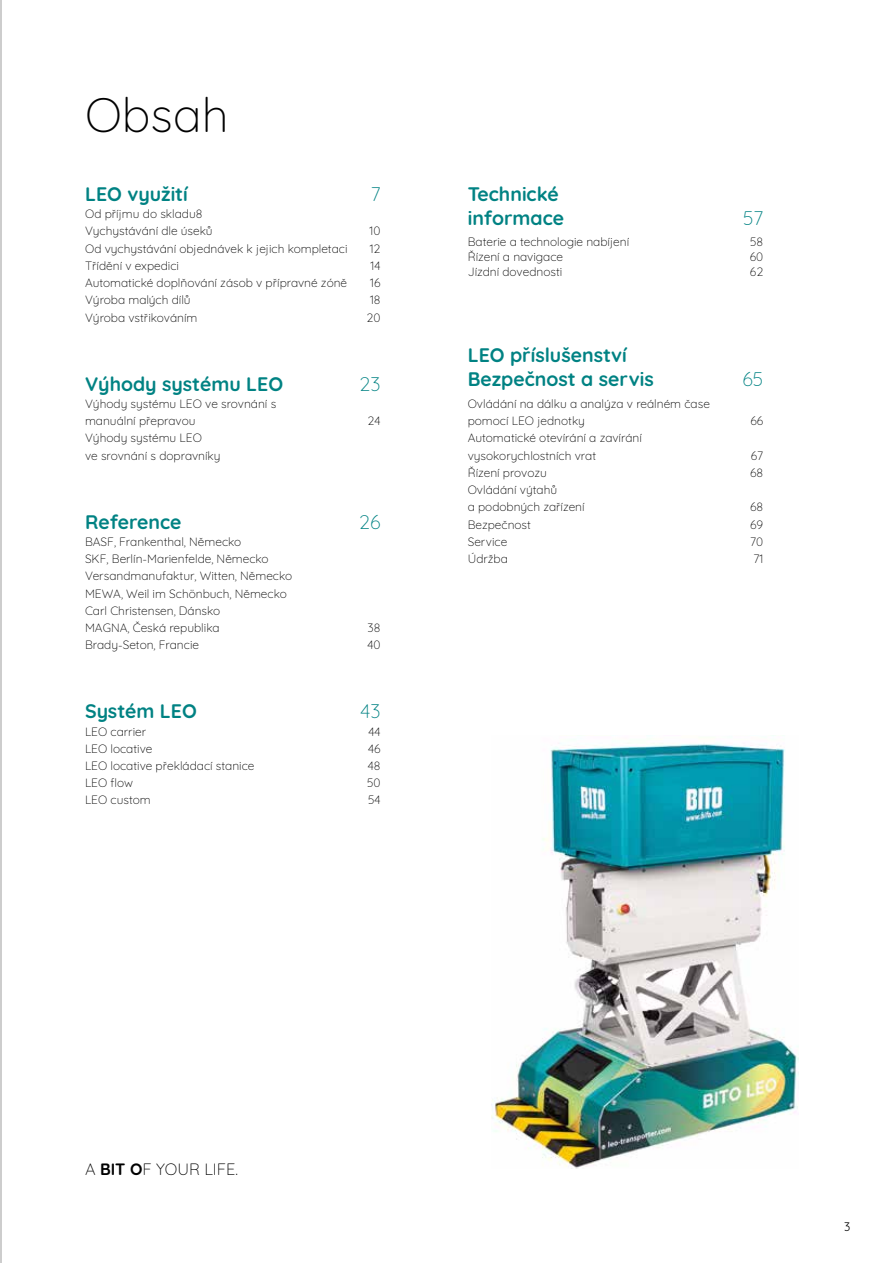
<style>
.page{position:relative;width:893px;height:1263px;background:#fff}
.page>*{position:absolute;margin:0;border:0;box-sizing:border-box;transform-origin:0 0}
.t1{font:300 48px "Quicksand";color:#000}
.t2{font:700 19.5px/24px "Quicksand";color:#008283}
.t3{font:300 19.5px "Quicksand";color:#008283}
.t4{font:300 16.35px "Quicksand";color:#000}
.t5{font:300 12px/17.2px "Quicksand";color:#000}
.t6{font:12px "Quicksand";color:#000}
.s1{font-weight:700}
</style>
<div class="page">
<hr style="left:0;top:0;width:1px;height:1263px;background:#000">
<hr style="left:0;top:202px;width:1px;height:417px;background:#213b4f">
<hr style="left:0;top:252px;width:2px;height:346px;background:#213b4f">
<img style="left:492px;top:743px;width:306px;height:425px">
<h1 class="t1" style="left:85px;top:78px;width:145px">Obsah</h1>
<h2 class="t2" style="left:85px;top:180px;width:104px">LEO využití</h2>
<h2 class="t3" style="left:371px;top:179px;width:11px">7</h2>
<h2 class="t2" style="left:468px;top:180px;width:98px">Technické informace</h2>
<p class="t5" style="left:85px;top:204px;width:129px">Od příjmu do skladu8<br>Vychystávání dle úseků</p>
<h2 class="t3" style="left:743px;top:203px;width:22px">57</h2>
<p class="t5" style="left:370px;top:221px;width:12px">10</p>
<p class="t5" style="left:468px;top:232px;width:163px">Baterie a technologie nabíjení</p>
<p class="t5" style="left:750px;top:232px;width:15px">58</p>
<p class="t5" style="left:468px;top:247px;width:97px">Řízení a navigace</p>
<p class="t5" style="left:750px;top:247px;width:15px">60</p>
<p class="t5" style="left:468px;top:262px;width:96px">Jízdní dovednosti</p>
<p class="t5" style="left:750px;top:262px;width:15px">62</p>
<p class="t5" style="left:85px;top:238px;width:264px">Od vychystávání objednávek k jejich kompletaci</p>
<p class="t5" style="left:370px;top:238px;width:12px">12</p>
<p class="t5" style="left:85px;top:256px;width:95px">Třídění v expedici</p>
<p class="t5" style="left:371px;top:256px;width:11px">14</p>
<p class="t5" style="left:85px;top:273px;width:264px">Automatické doplňování zásob v přípravné zóně</p>
<p class="t5" style="left:370px;top:273px;width:12px">16</p>
<p class="t5" style="left:85px;top:290px;width:107px">Výroba malých dílů</p>
<p class="t5" style="left:370px;top:290px;width:12px">18</p>
<p class="t5" style="left:85px;top:307px;width:114px">Výroba vstřikováním</p>
<p class="t5" style="left:367px;top:307px;width:15px">20</p>
<h2 class="t2" style="left:468px;top:341px;width:160px">LEO příslušenství</h2>
<h2 class="t2" style="left:85px;top:370px;width:200px">Výhody systému LEO</h2>
<h2 class="t3" style="left:359px;top:369px;width:23px">23</h2>
<h2 class="t2" style="left:468px;top:365px;width:188px">Bezpečnost a servis</h2>
<h2 class="t3" style="left:742px;top:364px;width:22px">65</h2>
<p class="t5" style="left:85px;top:394px;width:193px">Výhody systému LEO ve srovnání s manuální přepravou</p>
<p class="t5" style="left:85px;top:428px;width:137px">Výhody systému LEO<br>ve srovnání s dopravníky</p>
<p class="t5" style="left:368px;top:411px;width:14px">24</p>
<h2 class="t2" style="left:85px;top:508px;width:98px">Reference</h2>
<h2 class="t3" style="left:359px;top:507px;width:23px">26</h2>
<p class="t5" style="left:85px;top:532px;width:209px">BASF, Frankenthal, Německo<br>SKF, Berlín-Marienfelde, Německo<br>Versandmanufaktur, Witten, Německo<br>MEWA, Weil im Schönbuch, Německo<br>Carl Christensen, Dánsko<br>MAGNA, Česká republika</p>
<p class="t5" style="left:368px;top:618px;width:14px">38</p>
<p class="t5" style="left:85px;top:635px;width:116px">Brady-Seton, Francie</p>
<p class="t5" style="left:367px;top:635px;width:15px">40</p>
<h2 class="t2" style="left:85px;top:698px;width:113px">Systém LEO</h2>
<h2 class="t3" style="left:361px;top:696px;width:21px">43</h2>
<p class="t5" style="left:85px;top:721px;width:63px">LEO carrier</p>
<p class="t5" style="left:368px;top:721px;width:14px">44</p>
<p class="t5" style="left:85px;top:739px;width:69px">LEO locative</p>
<p class="t5" style="left:368px;top:739px;width:14px">46</p>
<p class="t5" style="left:85px;top:756px;width:171px">LEO locative překládací stanice</p>
<p class="t5" style="left:368px;top:756px;width:14px">48</p>
<p class="t5" style="left:85px;top:773px;width:50px">LEO flow</p>
<p class="t5" style="left:367px;top:773px;width:15px">50</p>
<p class="t5" style="left:85px;top:790px;width:67px">LEO custom</p>
<p class="t5" style="left:368px;top:790px;width:14px">54</p>
<p class="t5" style="left:468px;top:394px;width:244px">Ovládání na dálku a analýza v reálném čase pomocí LEO jednotky</p>
<p class="t5" style="left:468px;top:428px;width:176px">Automatické otevírání a zavírání vysokorychlostních vrat</p>
<p class="t5" style="left:750px;top:411px;width:14px">66</p>
<p class="t5" style="left:751px;top:445px;width:14px">67</p>
<p class="t5" style="left:468px;top:463px;width:81px">Řízení provozu</p>
<p class="t5" style="left:750px;top:463px;width:15px">68</p>
<p class="t5" style="left:468px;top:480px;width:118px">Ovládání výtahů<br>a podobných zařízení</p>
<p class="t5" style="left:750px;top:497px;width:15px">68</p>
<p class="t5" style="left:468px;top:514px;width:65px">Bezpečnost</p>
<p class="t5" style="left:750px;top:514px;width:15px">69</p>
<p class="t5" style="left:468px;top:532px;width:41px">Service</p>
<p class="t5" style="left:750px;top:532px;width:15px">70</p>
<p class="t5" style="left:468px;top:549px;width:42px">Údržba</p>
<p class="t5" style="left:753px;top:549px;width:11px">71</p>
<h3 class="t4" style="left:85px;top:1156px;width:155px">A <span class="s1">BIT O</span>F YOUR LIFE.</h3>
<p class="t6" style="left:844px;top:1217px;width:8px">3</p>
</div>
